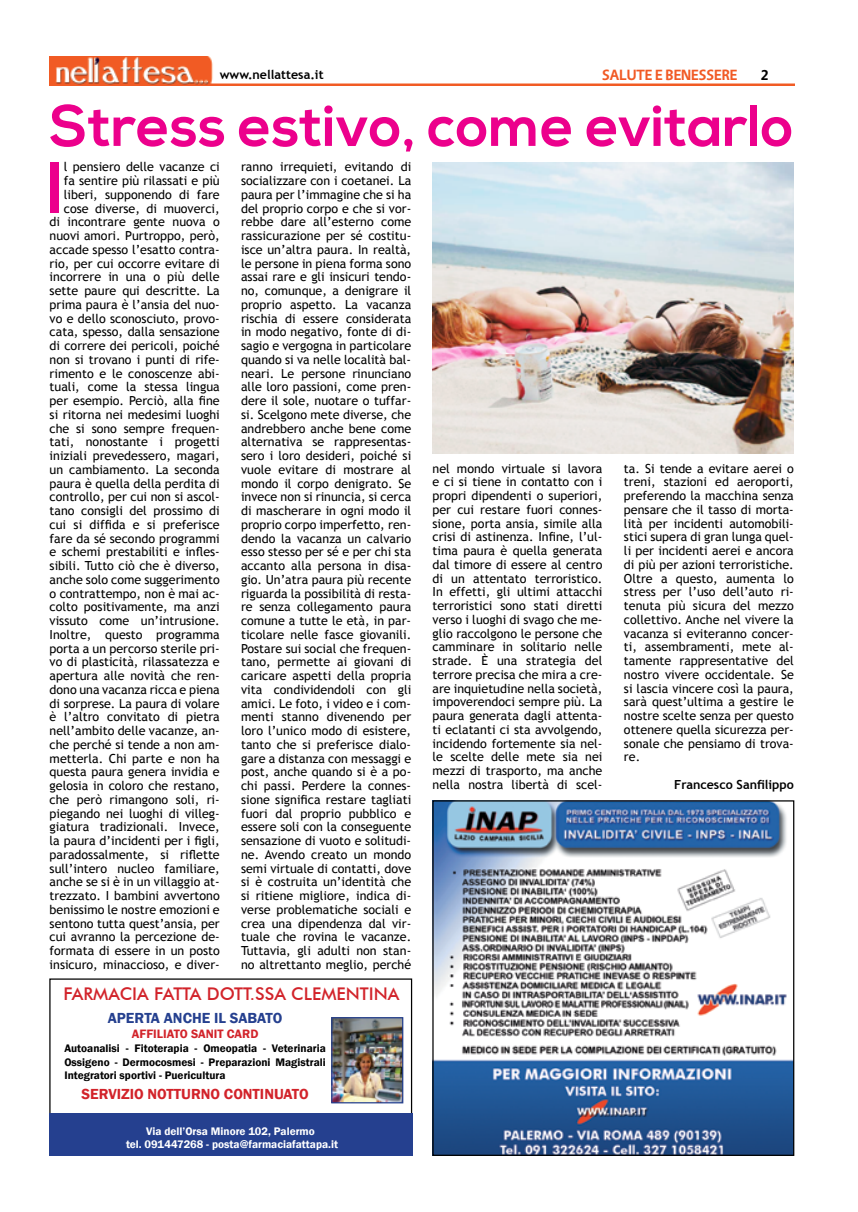
<style>
.page{position:relative;width:858px;height:1212px;background:#fff}
.page>*{position:absolute;margin:0;border:0;box-sizing:border-box;transform-origin:0 0}
.t1{font:700 70.12px "Trebuchet MS";color:#ec008c}
.t2{font:700 57.5px "Nexa";color:#ec008c}
.t3{font:500 17.5px "Futura BT";color:#d2232a}
.t4{font:600 15px "Franklin Gothic";color:#d2232a}
.t5{font:600 15px "Franklin Gothic";color:#25408f}
.t6{font:700 15px "Vegur";color:#f15a25}
.t7{font:700 15px "Vegur";color:#000}
.t8{font:12.5px/13.8px "Trebuchet MS";color:#000;text-align:justify}
.t9{font:700 12.5px "Trebuchet MS";color:#000}
.t10{font:600 12.5px "Franklin Gothic";color:#d2232a}
.t11{font:600 11.25px/13.5px "Franklin Gothic";color:#000;text-align:justify}
.t12{font:600 11.25px/13.5px "Franklin Gothic";color:#fff;text-align:center}
</style>
<div class="page">
<img style="left:50px;top:57px;width:744px;height:29px">
<img style="left:434px;top:802px;width:358px;height:352px">
<div style="left:432px;top:800px;width:362px;height:356px;border:1px solid #000"></div>
<img style="left:333px;top:1019px;width:68px;height:82px">
<div style="left:331px;top:1017px;width:72px;height:86px;border:1px solid #25408f"></div>
<div style="left:49px;top:1113px;width:363px;height:43px;background:#25408f"></div>
<img style="left:432px;top:162px;width:361px;height:292px">
<p class="t9" style="left:220px;top:67px;width:105px">www.nellattesa.it</p>
<p class="t6" style="left:602px;top:67px;width:137px">SALUTE E BENESSERE</p>
<p class="t7" style="left:760px;top:67px;width:9px">2</p>
<h2 class="t2" style="left:50px;top:93px;width:745px">Stress estivo, come evitarlo</h2>
<p class="t8" style="left:50px;top:160px;width:172px;text-align:right">l pensiero delle vacanze ci fa sentire più rilassati e più liberi, supponendo di fare cose diverse, di muoverci,<br>di incontrare gente nuova o nuovi amori. Purtroppo, però, accade spesso l’esatto contra&shy;rio, per cui occorre evitare di incorrere in una o più delle sette paure qui descritte. La prima paura è l’ansia del nuo&shy;vo e dello sconosciuto, provo&shy;cata, spesso, dalla sensazione di correre dei pericoli, poiché non si trovano i punti di rife&shy;rimento e le conoscenze abi&shy;tuali, come la stessa lingua per esempio. Perciò, alla fine si ritorna nei medesimi luoghi che si sono sempre frequen&shy;tati, nonostante i progetti iniziali prevedessero, magari, un cambiamento. La seconda paura è quella della perdita di controllo, per cui non si ascol&shy;tano consigli del prossimo di cui si diffida e si preferisce fare da sé secondo programmi e schemi prestabiliti e infles&shy;sibili. Tutto ciò che è diverso, anche solo come suggerimento o contrattempo, non è mai ac&shy;colto positivamente, ma anzi vissuto come un’intrusione.<br>Inoltre, questo programma porta a un percorso sterile pri&shy;vo di plasticità, rilassatezza e apertura alle novità che ren&shy;dono una vacanza ricca e piena di sorprese. La paura di volare è l’altro convitato di pietra nell’ambito delle vacanze, an&shy;che perché si tende a non am&shy;metterla. Chi parte e non ha questa paura genera invidia e gelosia in coloro che restano, che però rimangono soli, ri&shy;piegando nei luoghi di villeg&shy;giatura tradizionali. Invece, la paura d’incidenti per i figli, paradossalmente, si riflette sull’intero nucleo familiare, anche se si è in un villaggio at&shy;trezzato. I bambini avvertono benissimo le nostre emozioni e sentono tutta quest’ansia, per cui avranno la percezione de&shy;formata di essere in un posto insicuro, minaccioso, e diver-</p>
<p class="t8" style="left:241px;top:160px;width:172px">ranno irrequieti, evitando di socializzare con i coetanei. La paura per l’immagine che si ha del proprio corpo e che si vor&shy;rebbe dare all’esterno come rassicurazione per sé costitu&shy;isce un’altra paura. In realtà, le persone in piena forma sono assai rare e gli insicuri tendo&shy;no, comunque, a denigrare il proprio aspetto. La vacanza rischia di essere considerata in modo negativo, fonte di di&shy;sagio e vergogna in particolare quando si va nelle località bal&shy;neari. Le persone rinunciano alle loro passioni, come pren&shy;dere il sole, nuotare o tuffar&shy;si. Scelgono mete diverse, che andrebbero anche bene come alternativa se rappresentas&shy;sero i loro desideri, poiché si vuole evitare di mostrare al mondo il corpo denigrato. Se invece non si rinuncia, si cerca di mascherare in ogni modo il proprio corpo imperfetto, ren&shy;dendo la vacanza un calvario esso stesso per sé e per chi sta accanto alla persona in disa&shy;gio. Un’atra paura più recente riguarda la possibilità di resta&shy;re senza collegamento paura comune a tutte le età, in par&shy;ticolare nelle fasce giovanili.<br>Postare sui social che frequen&shy;tano, permette ai giovani di caricare aspetti della propria vita condividendoli con gli amici. Le foto, i video e i com&shy;menti stanno divenendo per loro l’unico modo di esistere, tanto che si preferisce dialo&shy;gare a distanza con messaggi e post, anche quando si è a po&shy;chi passi. Perdere la connes&shy;sione significa restare tagliati fuori dal proprio pubblico e essere soli con la conseguente sensazione di vuoto e solitudi&shy;ne. Avendo creato un mondo semi virtuale di contatti, dove si è costruita un’identità che si ritiene migliore, indica di&shy;verse problematiche sociali e crea una dipendenza dal vir&shy;tuale che rovina le vacanze.<br>Tuttavia, gli adulti non stan&shy;no altrettanto meglio, perché</p>
<h1 class="t1" style="left:44px;top:144px;width:21px">I</h1>
<h3 class="t3" style="left:63px;top:983px;width:337px">FARMACIA FATTA DOTT.SSA CLEMENTINA</h3>
<p class="t5" style="left:108px;top:1008px;width:176px">APERTA ANCHE IL SABATO</p>
<p class="t10" style="left:132px;top:1025px;width:128px">AFFILIATO SANIT CARD</p>
<p class="t11" style="left:64px;top:1042px;width:263px">Autoanalisi - Fitoterapia - Omeopatia - Veterinaria Ossigeno - Dermocosmesi - Preparazioni Magistrali Integratori sportivi - Puericultura</p>
<p class="t4" style="left:81px;top:1085px;width:229px">SERVIZIO NOTTURNO CONTINUATO</p>
<p class="t12" style="left:126px;top:1124px;width:213px">Via dell’Orsa Minore 102, Palermo<br>tel. 091447268 - posta@farmaciafattapa.it</p>
<p class="t8" style="left:432px;top:461px;width:171px">nel mondo virtuale si lavora e ci si tiene in contatto con i propri dipendenti o superiori, per cui restare fuori connes&shy;sione, porta ansia, simile alla crisi di astinenza. Infine, l’ul&shy;tima paura è quella generata dal timore di essere al centro di un attentato terroristico.<br>In effetti, gli ultimi attacchi terroristici sono stati diretti verso i luoghi di svago che me&shy;glio raccolgono le persone che camminare in solitario nelle strade. È una strategia del terrore precisa che mira a cre&shy;are inquietudine nella società, impoverendoci sempre più. La paura generata dagli attenta&shy;ti eclatanti ci sta avvolgendo, incidendo fortemente sia nel&shy;le scelte delle mete sia nei mezzi di trasporto, ma anche nella nostra libertà di scel-</p>
<p class="t8" style="left:624px;top:461px;width:171px">ta. Si tende a evitare aerei o treni, stazioni ed aeroporti, preferendo la macchina senza pensare che il tasso di morta&shy;lità per incidenti automobili&shy;stici supera di gran lunga quel&shy;li per incidenti aerei e ancora di più per azioni terroristiche.<br>Oltre a questo, aumenta lo stress per l’uso dell’auto ri&shy;tenuta più sicura del mezzo collettivo. Anche nel vivere la vacanza si eviteranno concer&shy;ti, assembramenti, mete al&shy;tamente rappresentative del nostro vivere occidentale. Se si lascia vincere così la paura, sarà quest’ultima a gestire le nostre scelte senza per questo ottenere quella sicurezza per&shy;sonale che pensiamo di trova&shy;re.</p>
<p class="t9" style="left:674px;top:776px;width:121px">Francesco Sanfilippo</p>
</div>
